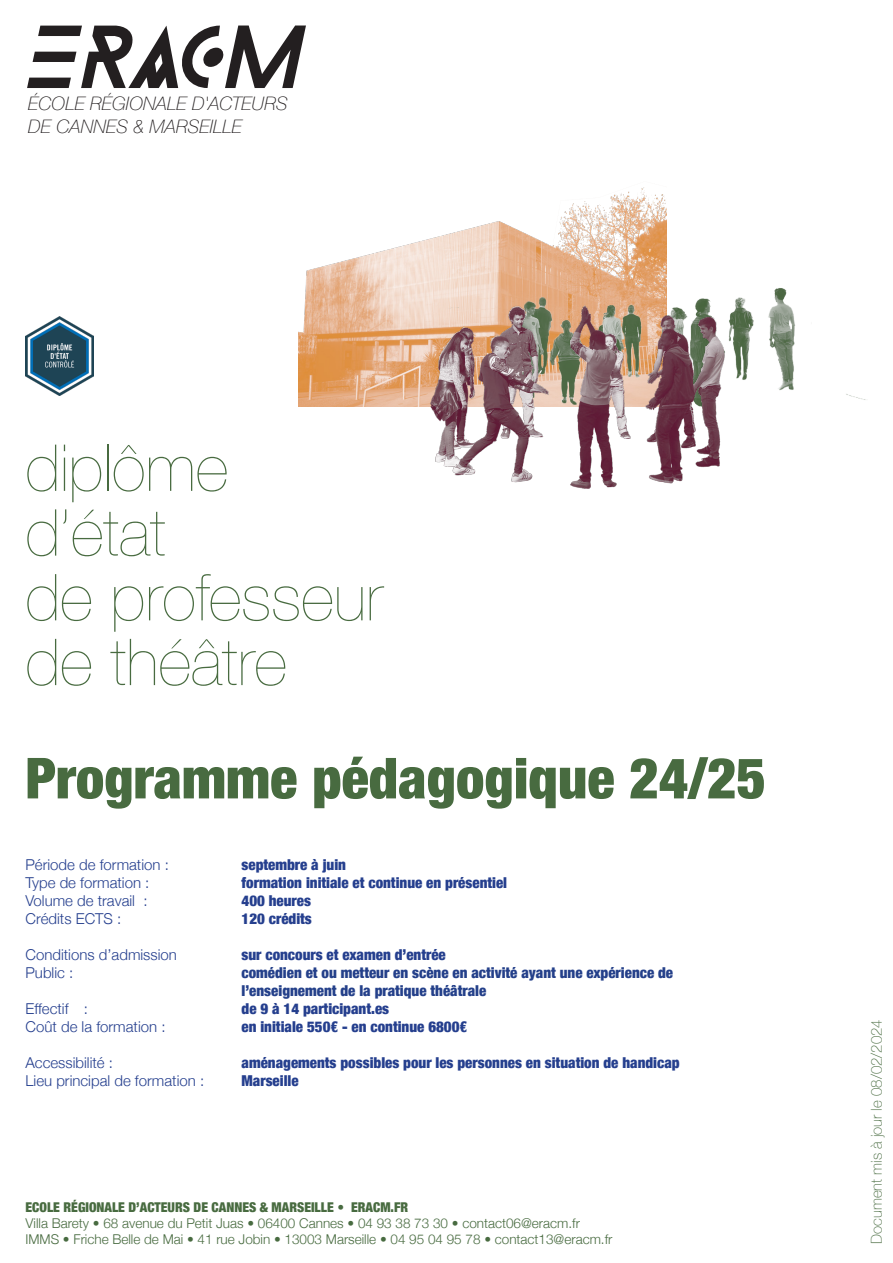
<style>
.page{position:relative;width:893px;height:1263px;background:#fff}
.page>*{position:absolute;margin:0;border:0;box-sizing:border-box;transform-origin:0 0}
.t1{font:200 64.8px "Helvetica Neue";color:#486b40}
.t2{font:900 condensed 56.7px "Helvetica Neue";color:#486b40}
.t3{font:italic 100 18.6px/22.4px "Helvetica Neue";color:#231f20}
.t4{font:900 condensed 15px "Helvetica Neue";color:#253f8e}
.t5{font:300 15px "Helvetica Neue";color:#253f8e}
.t6{font:900 condensed 15px/18px "Helvetica Neue";color:#24408a}
.t7{font:100 15px "Helvetica Neue";color:#486b40}
.t8{font:300 13.5px "Helvetica Neue";color:#486b40}
.t9{font:900 condensed 13.5px "Helvetica Neue";color:#486b40}
</style>
<div class="page">
<svg style="left:27px;top:26px;width:279px;height:62px"></svg>
<img style="left:26px;top:317px;width:68px;height:79px">
<img style="left:299px;top:187px;width:367px;height:220px">
<img style="left:360px;top:241px;width:435px;height:248px">
<p class="t3" style="left:28px;top:92px;width:261px">ÉCOLE RÉGIONALE D'ACTEURS<br>DE CANNES &amp; MARSEILLE</p>
<p class="t1" style="left:26px;top:418px;width:204px">diplôme</p>
<p class="t1" style="left:26px;top:482px;width:142px">d’état</p>
<p class="t1" style="left:26px;top:547px;width:359px">de professeur</p>
<p class="t1" style="left:26px;top:612px;width:263px">de théâtre</p>
<p class="t2" style="left:26px;top:731px;width:742px">Programme pédagogique 24/25</p>
<p class="t5" style="left:26px;top:852px;width:145px">Période de formation :</p>
<p class="t4" style="left:242px;top:852px;width:106px">septembre à juin</p>
<p class="t5" style="left:26px;top:870px;width:125px">Type de formation :</p>
<p class="t4" style="left:242px;top:870px;width:267px">formation initiale et continue en présentiel</p>
<p class="t5" style="left:26px;top:888px;width:123px">Volume de travail :</p>
<p class="t4" style="left:242px;top:888px;width:71px">400 heures</p>
<p class="t5" style="left:26px;top:906px;width:97px">Crédits ECTS :</p>
<p class="t4" style="left:242px;top:906px;width:72px">120 crédits</p>
<p class="t5" style="left:26px;top:942px;width:153px">Conditions d’admission</p>
<p class="t4" style="left:242px;top:942px;width:206px">sur concours et examen d’entrée</p>
<p class="t5" style="left:26px;top:960px;width:49px">Public :</p>
<p class="t6" style="left:242px;top:963px;width:433px">comédien et ou metteur en scène en activité ayant une expérience de l’enseignement de la pratique théâtrale</p>
<p class="t5" style="left:26px;top:996px;width:64px">Effectif :</p>
<p class="t4" style="left:242px;top:996px;width:149px">de 9 à 14 participant.es</p>
<p class="t5" style="left:26px;top:1014px;width:142px">Coût de la formation :</p>
<p class="t4" style="left:242px;top:1014px;width:227px">en initiale 550€ - en continue 6800€</p>
<p class="t5" style="left:26px;top:1050px;width:89px">Accessibilité :</p>
<p class="t4" style="left:242px;top:1050px;width:440px">aménagements possibles pour les personnes en situation de handicap</p>
<p class="t5" style="left:26px;top:1068px;width:180px">Lieu principal de formation :</p>
<p class="t4" style="left:242px;top:1068px;width:59px">Marseille</p>
<p class="t9" style="left:26px;top:1195px;width:384px">ECOLE RÉGIONALE D’ACTEURS DE CANNES &amp; MARSEILLE • ERACM.FR</p>
<p class="t8" style="left:26px;top:1212px;width:556px">Villa Barety • 68 avenue du Petit Juas • 06400 Cannes • 04 93 38 73 30 • contact06@eracm.fr</p>
<p class="t8" style="left:26px;top:1228px;width:588px">IMMS • Friche Belle de Mai • 41 rue Jobin • 13003 Marseille • 04 95 04 95 78 • contact13@eracm.fr</p>
<p class="t7" style="left:865px;top:1244px;width:226px;rotate:-90deg">Document mis à jour le 08/02/2024</p>
</div>
